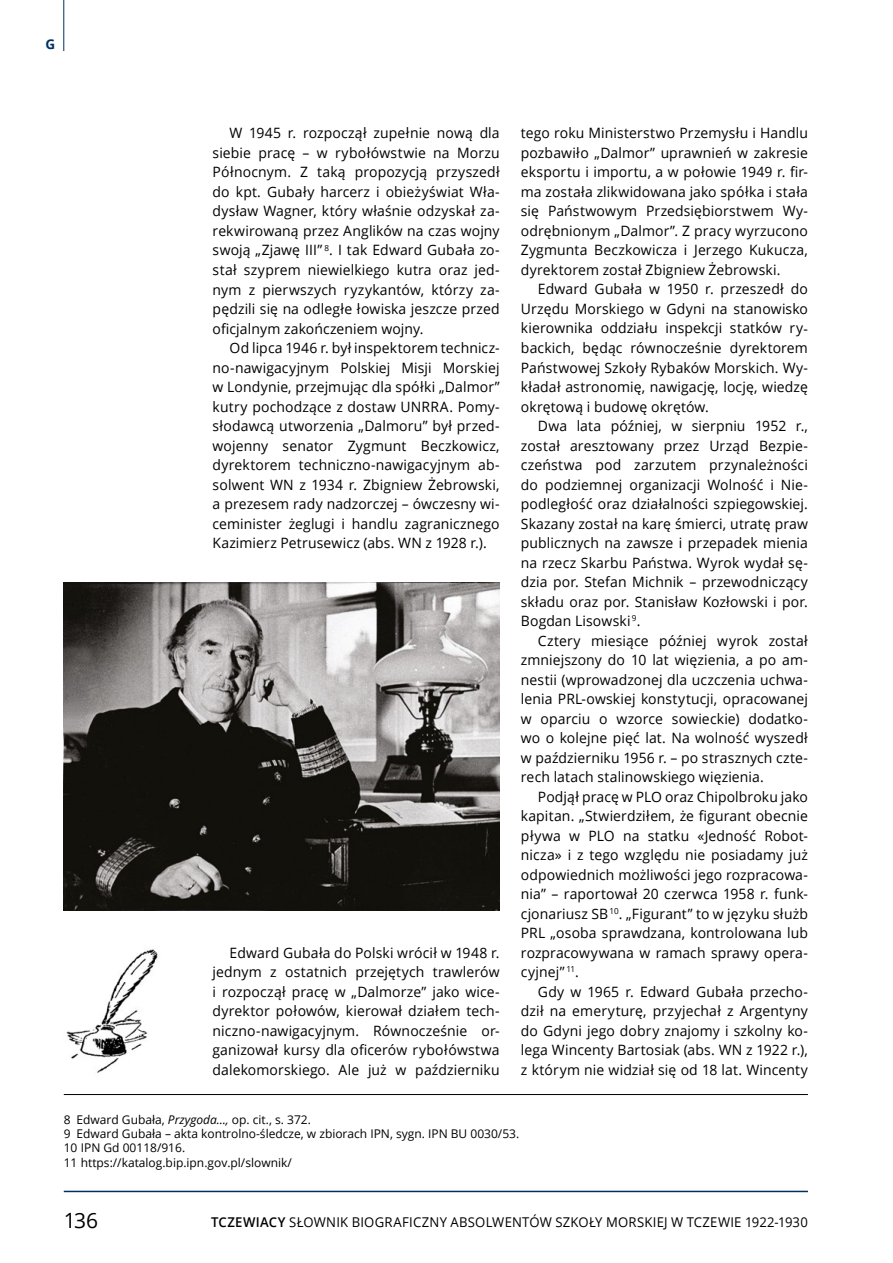
<style>
.page{position:relative;width:893px;height:1263px;background:#fff}
.page>*{position:absolute;margin:0;border:0;box-sizing:border-box;transform-origin:0 0}
.t1{font:21px "Open Sans";color:#000}
.t2{font:14.25px/19.5px "Open Sans";letter-spacing:.01em;color:#000;text-align:justify}
.t3{font:13.5px "Open Sans";letter-spacing:.015em;color:#000}
.t4{font:700 13.5px "Open Sans";color:#003063}
.t5{font:12px/14.4px "Open Sans";color:#000}
.s1{font-style:italic}
.s2{font-weight:600}
</style>
<div class="page">
<hr style="left:64px;top:1191px;width:744px;height:1px;background:#003063">
<hr style="left:63px;top:0;width:1px;height:51px;background:#003063">
<img style="left:64px;top:583px;width:436px;height:328px">
<hr style="left:64px;top:1094px;width:744px;height:1px;background:#000">
<img style="left:66px;top:949px;width:92px;height:124px">
<p class="t4" style="left:45px;top:34px;width:11px">G</p>
<p class="t2" style="left:213px;top:123px;width:289px;text-indent:17px">W 1945 r. rozpoczął zupełnie nową dla siebie pracę – w rybołówstwie na Morzu Północnym. Z taką propozycją przyszedł do kpt. Gubały harcerz i obieżyświat Wła&shy;dysław Wagner, który właśnie odzyskał za&shy;rekwirowaną przez Anglików na czas wojny swoją „Zjawę III” <sup>8</sup>. I tak Edward Gubała zo&shy;stał szyprem niewielkiego kutra oraz jed&shy;nym z pierwszych ryzykantów, którzy za&shy;pędzili się na odległe łowiska jeszcze przed oficjalnym zakończeniem wojny.</p>
<p class="t2" style="left:213px;top:338px;width:289px;text-indent:17px">Od lipca 1946 r. był inspektorem technicz&shy;no-nawigacyjnym Polskiej Misji Morskiej w Londynie, przejmując dla spółki „Dalmor” kutry pochodzące z dostaw UNRRA. Pomy&shy;słodawcą utworzenia „Dalmoru” był przed&shy;wojenny senator Zygmunt Beczkowicz, dyrektorem techniczno-nawigacyjnym ab&shy;solwent WN z 1934 r. Zbigniew Żebrowski, a prezesem rady nadzorczej – ówczesny wi&shy;ceminister żeglugi i handlu zagranicznego Kazimierz Petrusewicz (abs. WN z 1928 r.).</p>
<p class="t2" style="left:213px;top:942px;width:289px;text-indent:17px">Edward Gubała do Polski wrócił w 1948 r. jednym z ostatnich przejętych trawlerów i rozpoczął pracę w „Dalmorze” jako wice&shy;dyrektor połowów, kierował działem tech&shy;niczno-nawigacyjnym. Równocześnie or&shy;ganizował kursy dla oficerów rybołówstwa dalekomorskiego. Ale już w październiku</p>
<p class="t2" style="left:521px;top:123px;width:289px">tego roku Ministerstwo Przemysłu i Handlu pozbawiło „Dalmor” uprawnień w zakresie eksportu i importu, a w połowie 1949 r. fir&shy;ma została zlikwidowana jako spółka i stała się Państwowym Przedsiębiorstwem Wy&shy;odrębnionym „Dalmor”. Z pracy wyrzucono Zygmunta Beczkowicza i Jerzego Kukucza, dyrektorem został Zbigniew Żebrowski.</p>
<p class="t2" style="left:521px;top:279px;width:289px;text-indent:17px">Edward Gubała w 1950 r. przeszedł do Urzędu Morskiego w Gdyni na stanowisko kierownika oddziału inspekcji statków ry&shy;backich, będąc równocześnie dyrektorem Państwowej Szkoły Rybaków Morskich. Wy&shy;kładał astronomię, nawigację, locję, wiedzę okrętową i budowę okrętów.</p>
<p class="t2" style="left:521px;top:416px;width:289px;text-indent:17px">Dwa lata później, w sierpniu 1952 r., został aresztowany przez Urząd Bezpie&shy;czeństwa pod zarzutem przynależności do podziemnej organizacji Wolność i Nie&shy;podległość oraz działalności szpiegowskiej.<br>Skazany został na karę śmierci, utratę praw publicznych na zawsze i przepadek mienia na rzecz Skarbu Państwa. Wyrok wydał sę&shy;dzia por. Stefan Michnik – przewodniczący składu oraz por. Stanisław Kozłowski i por.<br>Bogdan Lisowski <sup>9</sup>.</p>
<p class="t2" style="left:521px;top:630px;width:289px;text-indent:17px">Cztery miesiące później wyrok został zmniejszony do 10 lat więzienia, a po am&shy;nestii (wprowadzonej dla uczczenia uchwa&shy;lenia PRL-owskiej konstytucji, opracowanej w oparciu o wzorce sowieckie) dodatko&shy;wo o kolejne pięć lat. Na wolność wyszedł w październiku 1956 r. – po strasznych czte&shy;rech latach stalinowskiego więzienia.</p>
<p class="t2" style="left:521px;top:786px;width:289px;text-indent:17px">Podjął pracę w PLO oraz Chipolbroku jako kapitan. „Stwierdziłem, że figurant obecnie pływa w PLO na statku «Jedność Robot&shy;nicza» i z tego względu nie posiadamy już odpowiednich możliwości jego rozpracowa&shy;nia” – raportował 20 czerwca 1958 r. funk&shy;cjonariusz SB<sup>10</sup>. „Figurant” to w języku służb PRL „osoba sprawdzana, kontrolowana lub rozpracowywana w ramach sprawy opera&shy;cyjnej” <sup>11</sup>.</p>
<p class="t2" style="left:521px;top:981px;width:289px;text-indent:17px">Gdy w 1965 r. Edward Gubała przecho&shy;dził na emeryturę, przyjechał z Argentyny do Gdyni jego dobry znajomy i szkolny ko&shy;lega Wincenty Bartosiak (abs. WN z 1922 r.), z którym nie widział się od 18 lat. Wincenty</p>
<p class="t5" style="left:64px;top:1112px;width:457px">8 Edward Gubała, <span class="s1">Przygoda…,</span> op. cit., s. 372.<br>9 Edward Gubała – akta kontrolno-śledcze, w zbiorach IPN, sygn. IPN BU 0030/53.<br>10 IPN Gd 00118/916.<br>11 https://katalog.bip.ipn.gov.pl/slownik/</p>
<h1 class="t1" style="left:64px;top:1206px;width:36px">136</h1>
<p class="t3" style="left:211px;top:1212px;width:598px"><span class="s2">TCZEWIACY</span> SŁOWNIK BIOGRAFICZNY ABSOLWENTÓW SZKOŁY MORSKIEJ W TCZEWIE 1922-1930</p>
</div>
